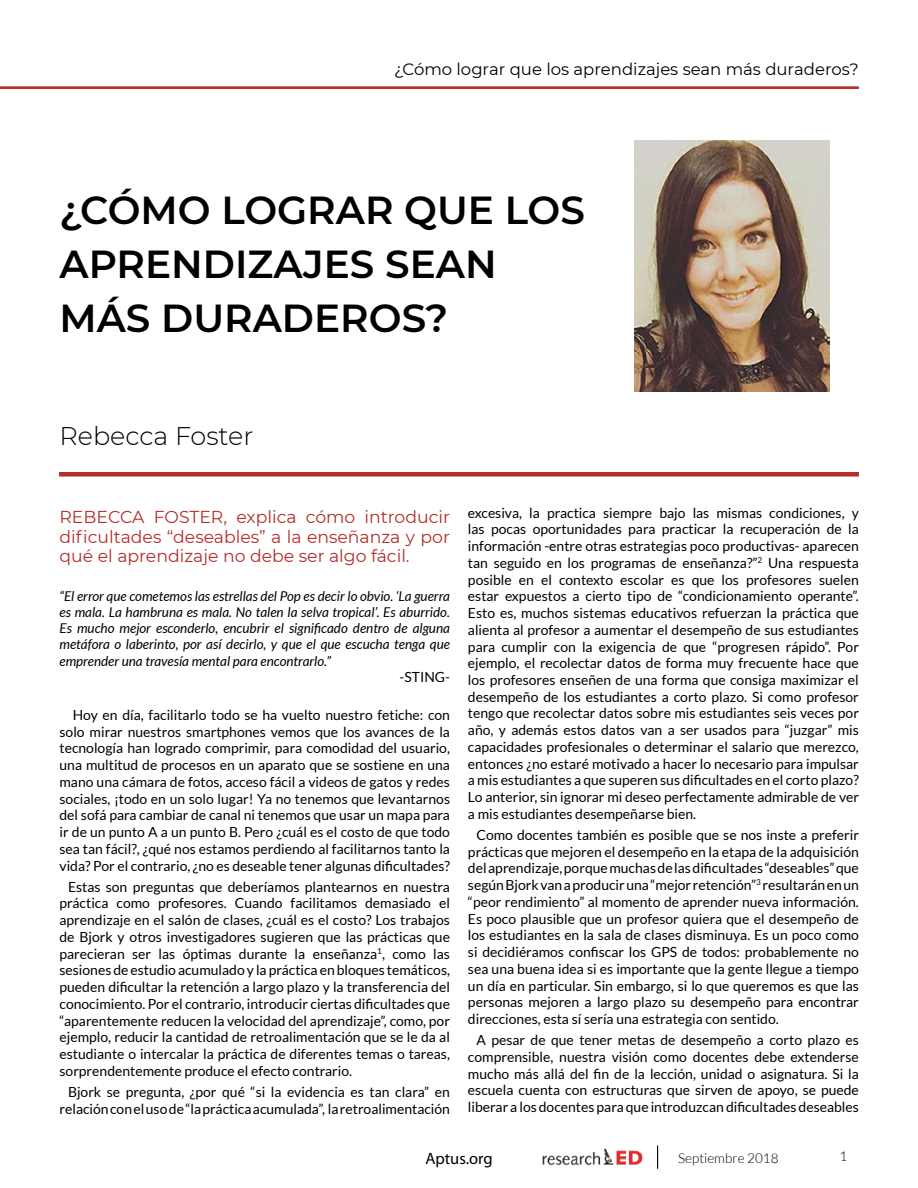
<style>
.page{position:relative;width:918px;height:1188px;background:#fff}
.page>*{position:absolute;margin:0;border:0;box-sizing:border-box;transform-origin:0 0}
.t1{font:600 39px/54px "Montserrat";color:#000}
.t2{font:300 25.5px "Montserrat";color:#000}
.t3{font:17.25px/19.5px "Montserrat";color:#b42e2d;text-align:justify}
.t4{font:16.5px "Montserrat";color:#000}
.t5{font:16.5px "Myriad Pro";color:#000}
.t6{font:13.95px/16.8px "Lato";color:#000;text-align:justify}
.t7{font:italic 13.5px/16.2px "Lato";color:#000;text-align:justify}
.t8{font:300 13.5px "Lato";color:#000}
</style>
<div class="page">
<hr style="left:0;top:86px;width:859px;height:3px;background:#b42e2d">
<div style="left:59px;top:472px;width:800px;height:5px;background:#b42e2d"></div>
<img style="left:635px;top:140px;width:194px;height:252px">
<svg style="left:657px;top:1146px;width:1px;height:23px"></svg>
<img style="left:542px;top:1148px;width:101px;height:18px">
<p class="t4" style="left:394px;top:58px;width:466px">¿Cómo lograr que los aprendizajes sean más duraderos?</p>
<h1 class="t1" style="left:60px;top:181px;width:527px">¿CÓMO LOGRAR QUE LOS<br>APRENDIZAJES SEAN<br>MÁS DURADEROS?</h1>
<h2 class="t2" style="left:60px;top:419px;width:196px">Rebecca Foster</h2>
<p class="t6" style="left:468px;top:504px;width:392px">excesiva, la practica siempre bajo las mismas condiciones, y las pocas oportunidades para practicar la recuperación de la información -entre otras estrategias poco productivas- aparecen tan seguido en los programas de enseñanza?”<sup>2</sup> Una respuesta posible en el contexto escolar es que los profesores suelen estar expuestos a cierto tipo de “condicionamiento operante”.<br>Esto es, muchos sistemas educativos refuerzan la práctica que alienta al profesor a aumentar el desempeño de sus estudiantes para cumplir con la exigencia de que “progresen rápido”. Por ejemplo, el recolectar datos de forma muy frecuente hace que los profesores enseñen de una forma que consiga maximizar el desempeño de los estudiantes a corto plazo. Si como profesor tengo que recolectar datos sobre mis estudiantes seis veces por año, y además estos datos van a ser usados para “juzgar” mis capacidades profesionales o determinar el salario que merezco, entonces ¿no estaré motivado a hacer lo necesario para impulsar a mis estudiantes a que superen sus dificultades en el corto plazo?<br>Lo anterior, sin ignorar mi deseo perfectamente admirable de ver a mis estudiantes desempeñarse bien.</p>
<p class="t6" style="left:468px;top:826px;width:392px;text-indent:9px">Como docentes también es posible que se nos inste a preferir prácticas que mejoren el desempeño en la etapa de la adquisición del aprendizaje, porque muchas de las dificultades “deseables” que según Bjork van a producir una “mejor retención”<sup>3</sup> resultarán en un “peor rendimiento” al momento de aprender nueva información.<br>Es poco plausible que un profesor quiera que el desempeño de los estudiantes en la sala de clases disminuya. Es un poco como si decidiéramos confiscar los GPS de todos: probablemente no sea una buena idea si es importante que la gente llegue a tiempo un día en particular. Sin embargo, si lo que queremos es que las personas mejoren a largo plazo su desempeño para encontrar direcciones, esta sí sería una estrategia con sentido.</p>
<p class="t6" style="left:468px;top:1032px;width:392px;text-indent:9px">A pesar de que tener metas de desempeño a corto plazo es comprensible, nuestra visión como docentes debe extenderse mucho más allá del fin de la lección, unidad o asignatura. Si la escuela cuenta con estructuras que sirven de apoyo, se puede liberar a los docentes para que introduzcan dificultades deseables</p>
<p class="t5" style="left:425px;top:1148px;width:69px">Aptus.org</p>
<p class="t8" style="left:678px;top:1151px;width:102px">Septiembre 2018</p>
<p class="t8" style="left:840px;top:1149px;width:9px">1</p>
<p class="t3" style="left:60px;top:507px;width:392px">REBECCA FOSTER, explica cómo introducir dificultades “deseables” a la enseñanza y por qué el aprendizaje no debe ser algo fácil.</p>
<p class="t7" style="left:60px;top:588px;width:392px">“El error que cometemos las estrellas del Pop es decir lo obvio. ‘La guerra es mala. La hambruna es mala. No talen la selva tropical’. Es aburrido.<br>Es mucho mejor esconderlo, encubrir el significado dentro de alguna metáfora o laberinto, por así decirlo, y que el que escucha tenga que emprender una travesía mental para encontrarlo.”</p>
<p class="t6" style="left:400px;top:669px;width:52px">-STING-</p>
<p class="t6" style="left:60px;top:706px;width:392px;text-indent:13px">Hoy en día, facilitarlo todo se ha vuelto nuestro fetiche: con solo mirar nuestros smartphones vemos que los avances de la tecnología han logrado comprimir, para comodidad del usuario, una multitud de procesos en un aparato que se sostiene en una mano una cámara de fotos, acceso fácil a videos de gatos y redes sociales, ¡todo en un solo lugar! Ya no tenemos que levantarnos del sofá para cambiar de canal ni tenemos que usar un mapa para ir de un punto A a un punto B. Pero ¿cuál es el costo de que todo sea tan fácil?, ¿qué nos estamos perdiendo al facilitarnos tanto la vida? Por el contrario, ¿no es deseable tener algunas dificultades?</p>
<p class="t6" style="left:60px;top:878px;width:392px;text-indent:9px">Estas son preguntas que deberíamos plantearnos en nuestra práctica como profesores. Cuando facilitamos demasiado el aprendizaje en el salón de clases, ¿cuál es el costo? Los trabajos de Bjork y otros investigadores sugieren que las prácticas que parecieran ser las óptimas durante la enseñanza<sup>1</sup>, como las sesiones de estudio acumulado y la práctica en bloques temáticos, pueden dificultar la retención a largo plazo y la transferencia del conocimiento. Por el contrario, introducir ciertas dificultades que “aparentemente reducen la velocidad del aprendizaje”, como, por ejemplo, reducir la cantidad de retroalimentación que se le da al estudiante o intercalar la práctica de diferentes temas o tareas, sorprendentemente produce el efecto contrario.</p>
<p class="t6" style="left:60px;top:1083px;width:392px;text-align:right">Bjork se pregunta, ¿por qué “si la evidencia es tan clara” en relación con el uso de “la práctica acumulada”, la retroalimentación</p>
</div>
